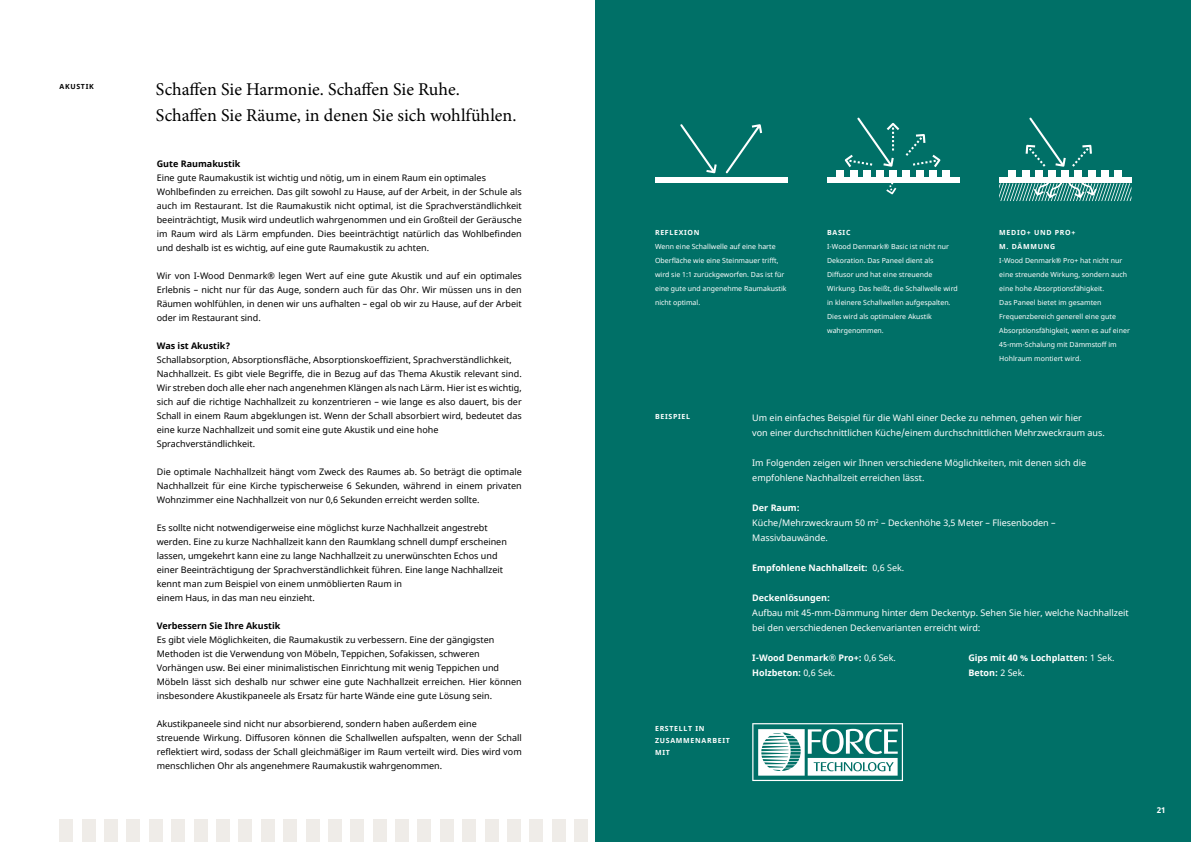
<style>
.page{position:relative;width:1191px;height:842px;background:#fff}
.page>*{position:absolute;margin:0;border:0;box-sizing:border-box;transform-origin:0 0}
.t1{font:18px/26px "Minion Pro";color:#000}
.t2{font:9px/14px "Noto Sans";color:#000}
.t3{font:9px/15px "Noto Sans";color:#fff}
.t4{font:700 9px "Noto Sans";color:#fff}
.t5{font:700 9px "Noto Sans";color:#000}
.t6{font:700 8px "Noto Sans";color:#fff}
.t7{font:7px/14px "Noto Sans";color:#fff}
.t8{font:700 7px/12px "Noto Sans";letter-spacing:.1em;color:#fff}
.t9{font:700 7px "Noto Sans";letter-spacing:.1em;color:#000}
.s1{font-weight:700}
.s2{font-weight:400}
</style>
<div class="page">
<div style="left:595px;top:0;width:596px;height:842px;background:#007067"></div>
<div style="left:60px;top:819px;width:13px;height:23px;background:#efece8"></div>
<div style="left:82px;top:819px;width:13px;height:23px;background:#efece8"></div>
<div style="left:104px;top:819px;width:14px;height:23px;background:#efece8"></div>
<div style="left:127px;top:819px;width:13px;height:23px;background:#efece8"></div>
<div style="left:149px;top:819px;width:14px;height:23px;background:#efece8"></div>
<div style="left:171px;top:819px;width:14px;height:23px;background:#efece8"></div>
<div style="left:194px;top:819px;width:13px;height:23px;background:#efece8"></div>
<div style="left:216px;top:819px;width:14px;height:23px;background:#efece8"></div>
<div style="left:239px;top:819px;width:13px;height:23px;background:#efece8"></div>
<div style="left:261px;top:819px;width:13px;height:23px;background:#efece8"></div>
<div style="left:283px;top:819px;width:14px;height:23px;background:#efece8"></div>
<div style="left:306px;top:819px;width:13px;height:23px;background:#efece8"></div>
<div style="left:328px;top:819px;width:14px;height:23px;background:#efece8"></div>
<div style="left:350px;top:819px;width:14px;height:23px;background:#efece8"></div>
<div style="left:373px;top:819px;width:13px;height:23px;background:#efece8"></div>
<div style="left:395px;top:819px;width:14px;height:23px;background:#efece8"></div>
<div style="left:418px;top:819px;width:13px;height:23px;background:#efece8"></div>
<div style="left:440px;top:819px;width:13px;height:23px;background:#efece8"></div>
<div style="left:462px;top:819px;width:14px;height:23px;background:#efece8"></div>
<div style="left:485px;top:819px;width:13px;height:23px;background:#efece8"></div>
<div style="left:507px;top:819px;width:14px;height:23px;background:#efece8"></div>
<div style="left:529px;top:819px;width:14px;height:23px;background:#efece8"></div>
<div style="left:552px;top:819px;width:13px;height:23px;background:#efece8"></div>
<div style="left:574px;top:819px;width:14px;height:23px;background:#efece8"></div>
<div style="left:655px;top:177px;width:132px;height:6px;background:#fff"></div>
<svg style="left:680px;top:124px;width:36px;height:49px"></svg>
<svg style="left:725px;top:124px;width:37px;height:49px"></svg>
<div style="left:836px;top:171px;width:8px;height:10px;background:#fff"></div>
<div style="left:849px;top:171px;width:8px;height:10px;background:#fff"></div>
<div style="left:862px;top:171px;width:8px;height:10px;background:#fff"></div>
<div style="left:876px;top:171px;width:8px;height:10px;background:#fff"></div>
<div style="left:889px;top:171px;width:8px;height:10px;background:#fff"></div>
<div style="left:902px;top:171px;width:8px;height:10px;background:#fff"></div>
<div style="left:915px;top:171px;width:8px;height:10px;background:#fff"></div>
<div style="left:929px;top:171px;width:8px;height:10px;background:#fff"></div>
<div style="left:942px;top:171px;width:8px;height:10px;background:#fff"></div>
<div style="left:827px;top:177px;width:132px;height:6px;background:#fff"></div>
<svg style="left:905px;top:134px;width:35px;height:33px"></svg>
<svg style="left:886px;top:183px;width:10px;height:11px"></svg>
<svg style="left:844px;top:117px;width:55px;height:50px"></svg>
<div style="left:1008px;top:171px;width:8px;height:10px;background:#fff"></div>
<div style="left:1021px;top:171px;width:8px;height:10px;background:#fff"></div>
<div style="left:1034px;top:171px;width:8px;height:10px;background:#fff"></div>
<div style="left:1048px;top:171px;width:8px;height:10px;background:#fff"></div>
<div style="left:1061px;top:171px;width:8px;height:10px;background:#fff"></div>
<div style="left:1074px;top:171px;width:8px;height:10px;background:#fff"></div>
<div style="left:1087px;top:171px;width:8px;height:10px;background:#fff"></div>
<div style="left:1101px;top:171px;width:7px;height:10px;background:#fff"></div>
<div style="left:1114px;top:171px;width:8px;height:10px;background:#fff"></div>
<div style="left:999px;top:177px;width:132px;height:6px;background:#fff"></div>
<svg style="left:1072px;top:145px;width:20px;height:22px"></svg>
<svg style="left:1025px;top:117px;width:40px;height:50px"></svg>
<svg style="left:999px;top:183px;width:132px;height:18px"></svg>
<svg style="left:752px;top:723px;width:151px;height:58px"></svg>
<p class="t9" style="left:60px;top:82px;width:36px">AKUSTIK</p>
<h1 class="t1" style="left:156px;top:76px;width:362px">Schaffen Sie Harmonie. Schaffen Sie Ruhe.<br>Schaffen Sie Räume, in denen Sie sich wohlfühlen.</h1>
<p class="t5" style="left:157px;top:157px;width:85px">Gute Raumakustik</p>
<p class="t2" style="left:157px;top:171px;width:366px">Eine gute Raumakustik ist wichtig und nötig, um in einem Raum ein optimales Wohlbefinden zu erreichen. Das gilt sowohl zu Hause, auf der Arbeit, in der Schule als auch im Restaurant. Ist die Raumakustik nicht optimal, ist die Sprachverständlichkeit beeinträchtigt, Musik wird undeutlich wahrgenommen und ein Großteil der Geräusche im Raum wird als Lärm empfunden. Dies beeinträchtigt natürlich das Wohlbefinden und deshalb ist es wichtig, auf eine gute Raumakustik zu achten.</p>
<p class="t2" style="left:157px;top:269px;width:366px;text-align:justify">Wir von I-Wood Denmark® legen Wert auf eine gute Akustik und auf ein optimales Erlebnis – nicht nur für das Auge, sondern auch für das Ohr. Wir müssen uns in den Räumen wohlfühlen, in denen wir uns aufhalten – egal ob wir zu Hause, auf der Arbeit oder im Restaurant sind.</p>
<p class="t5" style="left:157px;top:339px;width:75px">Was ist Akustik?</p>
<p class="t2" style="left:157px;top:353px;width:366px">Schallabsorption, Absorptionsfläche, Absorptionskoeffizient, Sprachverständlichkeit, Nachhallzeit. Es gibt viele Begriffe, die in Bezug auf das Thema Akustik relevant sind.<br>Wir streben doch alle eher nach angenehmen Klängen als nach Lärm. Hier ist es wichtig, sich auf die richtige Nachhallzeit zu konzentrieren – wie lange es also dauert, bis der Schall in einem Raum abgeklungen ist. Wenn der Schall absorbiert wird, bedeutet das eine kurze Nachhallzeit und somit eine gute Akustik und eine hohe Sprachverständlichkeit.</p>
<p class="t2" style="left:157px;top:465px;width:366px;text-align:justify">Die optimale Nachhallzeit hängt vom Zweck des Raumes ab. So beträgt die optimale Nachhallzeit für eine Kirche typischerweise 6 Sekunden, während in einem privaten Wohnzimmer eine Nachhallzeit von nur 0,6 Sekunden erreicht werden sollte.</p>
<p class="t2" style="left:157px;top:521px;width:352px">Es sollte nicht notwendigerweise eine möglichst kurze Nachhallzeit angestrebt werden. Eine zu kurze Nachhallzeit kann den Raumklang schnell dumpf erscheinen lassen, umgekehrt kann eine zu lange Nachhallzeit zu unerwünschten Echos und einer Beeinträchtigung der Sprachverständlichkeit führen. Eine lange Nachhallzeit kennt man zum Beispiel von einem unmöblierten Raum in<br>einem Haus, in das man neu einzieht.</p>
<p class="t5" style="left:157px;top:619px;width:125px">Verbessern Sie Ihre Akustik</p>
<p class="t2" style="left:157px;top:633px;width:366px">Es gibt viele Möglichkeiten, die Raumakustik zu verbessern. Eine der gängigsten Methoden ist die Verwendung von Möbeln, Teppichen, Sofakissen, schweren Vorhängen usw. Bei einer minimalistischen Einrichtung mit wenig Teppichen und Möbeln lässt sich deshalb nur schwer eine gute Nachhallzeit erreichen. Hier können insbesondere Akustikpaneele als Ersatz für harte Wände eine gute Lösung sein.</p>
<p class="t2" style="left:157px;top:717px;width:366px">Akustikpaneele sind nicht nur absorbierend, sondern haben außerdem eine streuende Wirkung. Diffusoren können die Schallwellen aufspalten, wenn der Schall reflektiert wird, sodass der Schall gleichmäßiger im Raum verteilt wird. Dies wird vom menschlichen Ohr als angenehmere Raumakustik wahrgenommen.</p>
<p class="t8" style="left:655px;top:226px;width:46px">REFLEXION</p>
<p class="t7" style="left:655px;top:239px;width:133px">Wenn eine Schallwelle auf eine harte Oberfläche wie eine Steinmauer trifft, wird sie 1:1 zurückgeworfen. Das ist für eine gute und angenehme Raumakustik nicht optimal.</p>
<p class="t8" style="left:827px;top:226px;width:25px">BASIC</p>
<p class="t7" style="left:827px;top:239px;width:132px">I-Wood Denmark® Basic ist nicht nur Dekoration. Das Paneel dient als Diffusor und hat eine streuende Wirkung. Das heißt, die Schallwelle wird in kleinere Schallwellen aufgespalten.<br>Dies wird als optimalere Akustik wahrgenommen.</p>
<p class="t8" style="left:999px;top:225px;width:78px;line-height:14px">MEDIO+ UND PRO+<br>M. DÄMMUNG</p>
<p class="t7" style="left:999px;top:253px;width:132px">I-Wood Denmark® Pro+ hat nicht nur eine streuende Wirkung, sondern auch eine hohe Absorptionsfähigkeit.<br>Das Paneel bietet im gesamten Frequenzbereich generell eine gute Absorptionsfähigkeit, wenn es auf einer 45-mm-Schalung mit Dämmstoff im Hohlraum montiert wird.</p>
<p class="t8" style="left:655px;top:410px;width:37px">BEISPIEL</p>
<p class="t8" style="left:655px;top:722px;width:76px">ERSTELLT IN<br>ZUSAMMENARBEIT<br>MIT</p>
<p class="t3" style="left:752px;top:410px;width:354px">Um ein einfaches Beispiel für die Wahl einer Decke zu nehmen, gehen wir hier<br>von einer durchschnittlichen Küche/einem durchschnittlichen Mehrzweckraum aus.</p>
<p class="t3" style="left:752px;top:455px;width:335px">Im Folgenden zeigen wir Ihnen verschiedene Möglichkeiten, mit denen sich die empfohlene Nachhallzeit erreichen lässt.</p>
<p class="t3" style="left:752px;top:500px;width:305px"><span class="s1">Der Raum:<br></span>Küche/Mehrzweckraum 50 m<sup>2</sup> – Deckenhöhe 3,5 Meter – Fliesenboden –<br>Massivbauwände.</p>
<p class="t4" style="left:752px;top:561px;width:154px">Empfohlene Nachhallzeit: <span class="s2">0,6 Sek.</span></p>
<p class="t4" style="left:752px;top:591px;width:79px">Deckenlösungen:</p>
<p class="t3" style="left:752px;top:605px;width:378px">Aufbau mit 45-mm-Dämmung hinter dem Deckentyp. Sehen Sie hier, welche Nachhallzeit bei den verschiedenen Deckenvarianten erreicht wird:</p>
<p class="t4" style="left:752px;top:651px;width:145px">I-Wood Denmark® Pro+: <span class="s2">0,6 Sek.</span></p>
<p class="t4" style="left:968px;top:651px;width:148px">Gips mit 40 % Lochplatten: <span class="s2">1 Sek.</span></p>
<p class="t4" style="left:752px;top:666px;width:84px">Holzbeton: <span class="s2">0,6 Sek.</span></p>
<p class="t4" style="left:968px;top:666px;width:58px">Beton: <span class="s2">2 Sek.</span></p>
<p class="t6" style="left:1156px;top:804px;width:10px">21</p>
</div>
